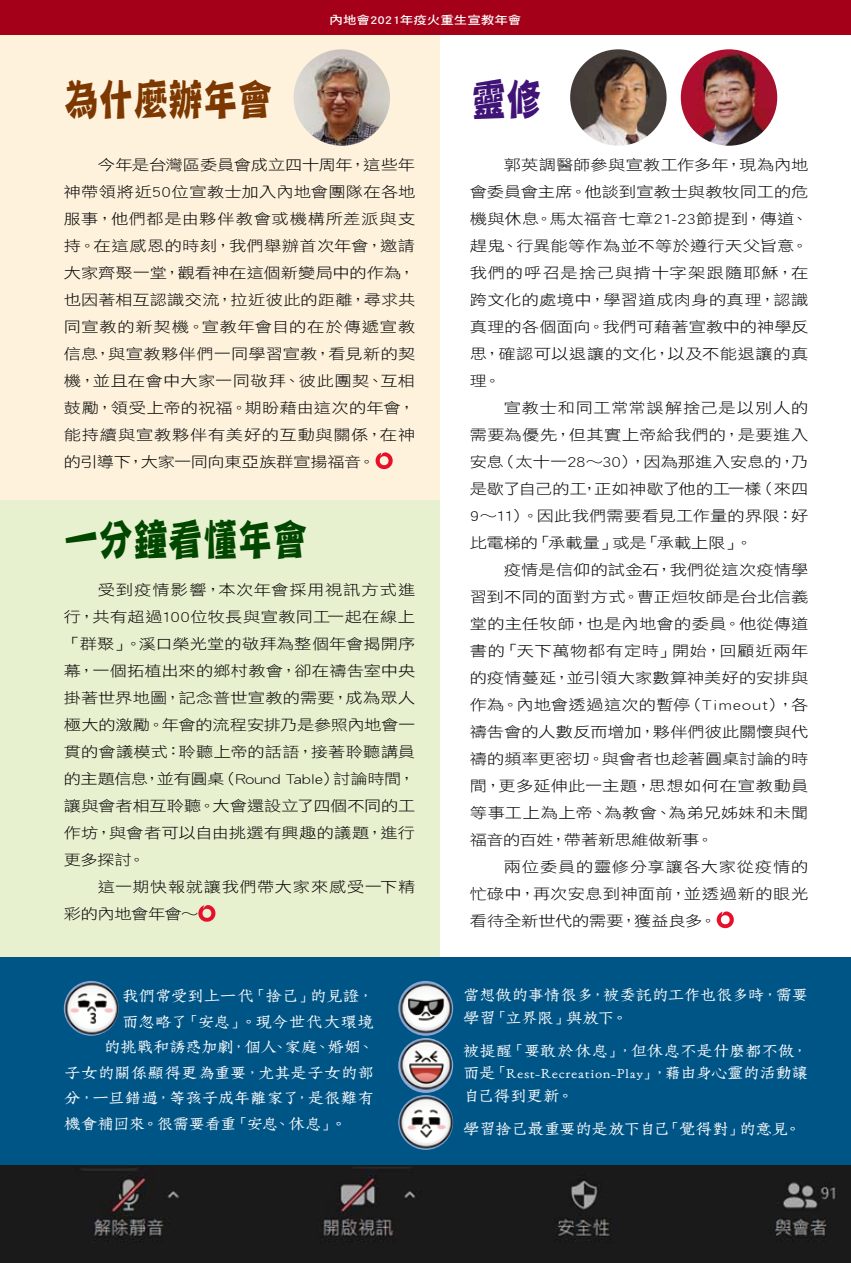
<style>
.page{position:relative;width:851px;height:1263px;background:#fff}
.page>*{position:absolute;margin:0;border:0;box-sizing:border-box;transform-origin:0 0}
.t1{font:43.5px "DF Ping Ju Std W7";color:#014700;scale:.8 1}
.t2{font:43.5px "DF Ping Ju Std W7";color:#7c3800;scale:.8 1}
.t3{font:43.5px "DF Ping Ju Std W7";color:#401377;scale:.8 1}
.t4{font:14.7px/27px "DF Hei Std W3";letter-spacing:.005em;color:#000;text-align:justify;scale:1.18 1}
.t5{font:14.7px/22.5px "DF Fang Song Std W6";letter-spacing:-.055em;color:#fff;scale:1.18 1}
.t6{font:14.7px/27px "DF Hei Std W3";letter-spacing:.03em;color:#000;scale:1.18 1}
.t7{font:14.7px "DF Fang Song Std W6";letter-spacing:-.03em;color:#fff;scale:1.18 1}
.t8{font:14.7px "DF Fang Song Std W6";letter-spacing:-.08em;color:#fff;scale:1.18 1}
.t9{font:14.7px "DF Fang Song Std W6";letter-spacing:-.025em;color:#fff;scale:1.18 1}
.t10{font:11.55px "DF Hei Std W7";color:#fff;scale:1.18 1}
</style>
<div class="page">
<div style="left:0;top:0;width:439px;height:500px;background:#fef2dc"></div>
<div style="left:0;top:500px;width:439px;height:475px;background:#e8f1cf"></div>
<div style="left:0;top:958px;width:850px;height:275px;background:#005587"></div>
<svg style="left:375px;top:452px;width:17px;height:17px"></svg>
<svg style="left:716px;top:911px;width:17px;height:17px"></svg>
<svg style="left:198px;top:905px;width:17px;height:17px"></svg>
<img style="left:0;top:1165px;width:850px;height:98px">
<div style="left:0;top:0;width:850px;height:34px;background:#a40019"></div>
<img style="left:293px;top:49px;width:97px;height:97px;border-radius:48px">
<img style="left:570px;top:49px;width:96px;height:97px;border-radius:48px">
<img style="left:680px;top:49px;width:97px;height:97px;border-radius:48px">
<img style="left:64px;top:981px;width:55px;height:55px;border-radius:27px">
<img style="left:398px;top:981px;width:55px;height:55px;border-radius:27px">
<img style="left:398px;top:1038px;width:55px;height:55px;border-radius:27px">
<img style="left:398px;top:1095px;width:55px;height:55px;border-radius:27px">
<p class="t10" style="left:329px;top:14px;width:164px">內地會2021年疫火重生宣教年會</p>
<h1 class="t2" style="left:64px;top:76px;width:263px">為什麼辦年會</h1>
<h1 class="t3" style="left:471px;top:76px;width:88px">靈修</h1>
<p class="t4" style="left:64px;top:151px;width:299px;text-indent:34px">今年是台灣區委員會成立四十周年，這些年神帶領將近50位宣教士加入內地會團隊在各地服事，他們都是由夥伴教會或機構所差派與支持。在這感恩的時刻，我們舉辦首次年會，邀請大家齊聚一堂，觀看神在這個新變局中的作為，也因著相互認識交流，拉近彼此的距離，尋求共同宣教的新契機。宣教年會目的在於傳遞宣教信息，與宣教夥伴們一同學習宣教，看見新的契機，並且在會中大家一同敬拜、彼此團契、互相鼓勵，領受上帝的祝福。期盼藉由這次的年會，能持續與宣教夥伴有美好的互動與關係，在神的引導下，大家一同向東亞族群宣揚福音。</p>
<p class="t4" style="left:469px;top:151px;width:288px;text-indent:34px">郭英調醫師參與宣教工作多年，現為內地會委員會主席。他談到宣教士與教牧同工的危機與休息。馬太福音七章21-23節提到，傳道、趕鬼、行異能等作為並不等於遵行天父旨意。我們的呼召是捨己與揹十字架跟隨耶穌，在跨文化的處境中，學習道成肉身的真理，認識真理的各個面向。我們可藉著宣教中的神學反思，確認可以退讓的文化，以及不能退讓的真理。</p>
<p class="t4" style="left:469px;top:394px;width:288px;text-indent:34px">宣教士和同工常常誤解捨己是以別人的需要為優先，但其實上帝給我們的，是要進入安息（太十一28～30），因為那進入安息的，乃是歇了自己的工，正如神歇了他的工一樣（來四9～11）。因此我們需要看見工作量的界限：好比電梯的「承載量」或是「承載上限」。</p>
<p class="t4" style="left:469px;top:556px;width:288px;text-indent:34px">疫情是信仰的試金石，我們從這次疫情學習到不同的面對方式。曹正烜牧師是台北信義堂的主任牧師，也是內地會的委員。他從傳道書的「天下萬物都有定時」開始，回顧近兩年的疫情蔓延，並引領大家數算神美好的安排與作為。內地會透過這次的暫停（Timeout），各禱告會的人數反而增加，夥伴們彼此關懷與代禱的頻率更密切。與會者也趁著圓桌討論的時間，更多延伸此一主題，思想如何在宣教動員等事工上為上帝、為教會、為弟兄姊妹和未聞福音的百姓，帶著新思維做新事。</p>
<p class="t4" style="left:469px;top:852px;width:288px;text-indent:34px">兩位委員的靈修分享讓各大家從疫情的忙碌中，再次安息到神面前，並透過新的眼光看待全新世代的需要，獲益良多。</p>
<h1 class="t1" style="left:64px;top:515px;width:306px">一分鐘看懂年會</h1>
<p class="t4" style="left:64px;top:576px;width:299px;text-indent:34px">受到疫情影響，本次年會採用視訊方式進行，共有超過100位牧長與宣教同工一起在線上「群聚」。溪口榮光堂的敬拜為整個年會揭開序幕，一個拓植出來的鄉村教會，卻在禱告室中央掛著世界地圖，記念普世宣教的需要，成為眾人極大的激勵。年會的流程安排乃是參照內地會一貫的會議模式：聆聽上帝的話語，接著聆聽講員的主題信息，並有圓桌（Round Table）討論時間，讓與會者相互聆聽。大會還設立了四個不同的工作坊，與會者可以自由挑選有興趣的議題，進行更多探討。</p>
<p class="t6" style="left:64px;top:873px;width:299px;text-indent:34px">這一期快報就讓我們帶大家來感受一下精彩的內地會年會～</p>
<p class="t5" style="left:121px;top:985px;width:216px">我們常受到上一代「捨己」的見證，</p>
<p class="t9" style="left:121px;top:1014px;width:216px">而忽略了「安息」。現今世代大環境</p>
<p class="t5" style="left:103px;top:1036px;width:231px">的挑戰和誘惑加劇，個人、家庭、婚姻、</p>
<p class="t7" style="left:64px;top:1065px;width:265px">子女的關係顯得更為重要，尤其是子女的部</p>
<p class="t5" style="left:64px;top:1087px;width:265px">分，一旦錯過，等孩子成年離家了，是很難有</p>
<p class="t8" style="left:64px;top:1116px;width:242px">機會補回來。很需要看重「安息、休息」。</p>
<p class="t5" style="left:462px;top:983px;width:294px">當想做的事情很多，被委託的工作也很多時，需要學習「立界限」與放下。</p>
<p class="t5" style="left:462px;top:1039px;width:294px;text-align:justify">被提醒「要敢於休息」，但休息不是什麼都不做，而是「Rest-Recreation-Play」，藉由身心靈的活動讓自己得到更新。</p>
<p class="t5" style="left:462px;top:1117px;width:288px">學習捨己最重要的是放下自己「覺得對」的意見。</p>
</div>
